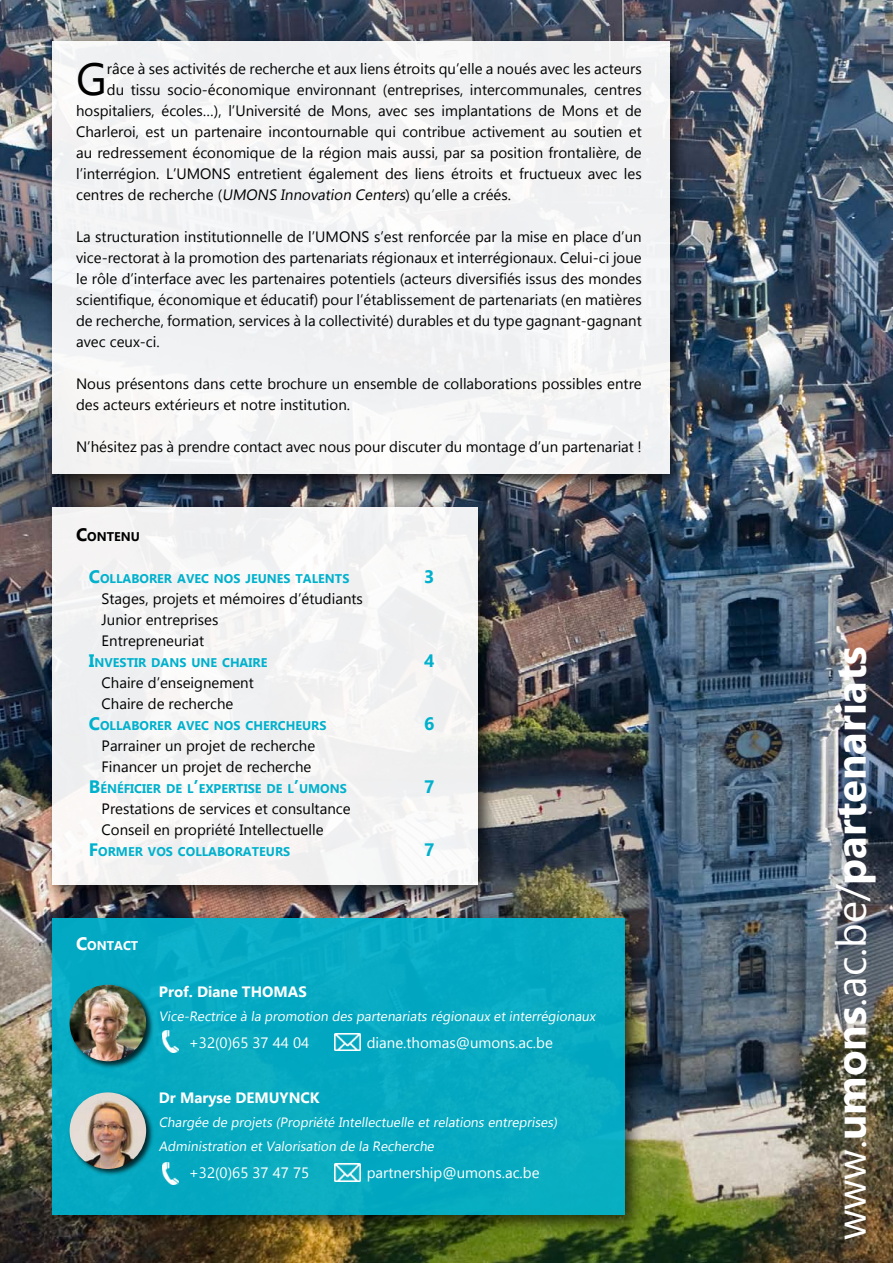
<style>
.page{position:relative;width:893px;height:1263px;background:#fff}
.page>*{position:absolute;margin:0;border:0;box-sizing:border-box;transform-origin:0 0}
.t1{font:45px "Gadugi";color:#000}
.t2{font:700 42px "Gadugi";color:#fff}
.t3{font:700 18px "Gadugi";color:#00b1cd}
.t4{font:15px/21px "Gadugi";color:#000}
.t5{font:15px "Gadugi";color:#fff}
.t6{font:700 15px "Gadugi";color:#fff}
.t7{font:13.5px/24px "Gadugi";color:#fff}
.t8{font:700 12.6px "Gadugi";color:#00b1cd}
.t9{font:700 12.6px "Gadugi";color:#000}
.t10{font:700 12.6px "Gadugi";color:#fff}
.s1{font-size:18px}
.s2{font-weight:400}
</style>
<div class="page">
<img style="left:0;top:0;width:893px;height:1263px">
<div style="left:44px;top:33px;width:646px;height:461px;background:#000;opacity:.75"></div>
<div style="left:52px;top:42px;width:618px;height:432px;background:#f2f2f4"></div>
<hr style="left:892px;top:119px;width:1px;height:51px;background:#00b1cd">
<div style="left:44px;top:910px;width:601px;height:325px;background:#000;opacity:.75"></div>
<div style="left:52px;top:919px;width:572px;height:296px;background:#07aac2"></div>
<div style="left:68px;top:1091px;width:86px;height:85px;background:#000;opacity:.75"></div>
<img style="left:70px;top:1092px;width:76px;height:77px;border-radius:38px">
<div style="left:68px;top:983px;width:86px;height:86px;background:#000;opacity:.75"></div>
<img style="left:70px;top:985px;width:76px;height:76px;border-radius:38px">
<div style="left:44px;top:499px;width:453px;height:406px;background:#000;opacity:.75"></div>
<div style="left:52px;top:507px;width:425px;height:378px;background:#f3f3f3"></div>
<img style="left:335px;top:1033px;width:25px;height:18px">
<img style="left:162px;top:1031px;width:17px;height:22px">
<img style="left:335px;top:1163px;width:25px;height:18px">
<img style="left:162px;top:1162px;width:17px;height:22px">
<h1 class="t1" style="left:76px;top:52px;width:32px">G</h1>
<p class="t4" style="left:107px;top:58px;width:536px">râce à ses activités de recherche et aux liens étroits qu’elle a noués avec les acteurs</p>
<p class="t4" style="left:107px;top:79px;width:536px">du tissu socio-économique environnant (entreprises, intercommunales, centres</p>
<p class="t4" style="left:76px;top:100px;width:567px">hospitaliers, écoles…), l’Université de Mons, avec ses implantations de Mons et de</p>
<p class="t4" style="left:76px;top:121px;width:567px">Charleroi, est un partenaire incontournable qui contribue activement au soutien et</p>
<p class="t4" style="left:76px;top:142px;width:567px">au redressement économique de la région mais aussi, par sa position frontalière, de</p>
<p class="t4" style="left:76px;top:163px;width:567px">l’interrégion. L’UMONS entretient également des liens étroits et fructueux avec les</p>
<p class="t4" style="left:76px;top:184px;width:436px">centres de recherche (UMONS Innovation Centers) qu’elle a créés.</p>
<p class="t4" style="left:76px;top:226px;width:567px;text-align:justify">La structuration institutionnelle de l’UMONS s’est renforcée par la mise en place d’un vice-rectorat à la promotion des partenariats régionaux et interrégionaux. Celui-ci joue le rôle d’interface avec les partenaires potentiels (acteurs diversifiés issus des mondes scientifique, économique et éducatif) pour l’établissement de partenariats (en matières de recherche, formation, services à la collectivité) durables et du type gagnant-gagnant avec ceux-ci.</p>
<p class="t4" style="left:76px;top:373px;width:567px">Nous présentons dans cette brochure un ensemble de collaborations possibles entre des acteurs extérieurs et notre institution.</p>
<p class="t4" style="left:76px;top:436px;width:567px">N’hésitez pas à prendre contact avec nous pour discuter du montage d’un partenariat !</p>
<p class="t9" style="left:76px;top:529px;width:65px"><span class="s1">C</span>ONTENU</p>
<p class="t8" style="left:89px;top:571px;width:262px"><span class="s1">C</span>OLLABORER AVEC NOS JEUNES TALENTS</p>
<p class="t4" style="left:102px;top:588px;width:263px">Stages, projets et mémoires d’étudiants<br>Junior entreprises<br>Entrepreneuriat</p>
<p class="t8" style="left:89px;top:655px;width:180px"><span class="s1">I</span>NVESTIR DANS UNE CHAIRE</p>
<p class="t4" style="left:102px;top:672px;width:154px">Chaire d’enseignement<br>Chaire de recherche</p>
<p class="t8" style="left:89px;top:718px;width:239px"><span class="s1">C</span>OLLABORER AVEC NOS CHERCHEURS</p>
<p class="t4" style="left:102px;top:735px;width:215px">Parrainer un projet de recherche<br>Financer un projet de recherche</p>
<p class="t8" style="left:89px;top:781px;width:259px"><span class="s1">B</span>ÉNÉFICIER DE L<span class="s1">’</span>EXPERTISE DE L<span class="s1">’</span>UMONS</p>
<p class="t4" style="left:102px;top:798px;width:250px">Prestations de services et consultance<br>Conseil en propriété Intellectuelle</p>
<p class="t8" style="left:89px;top:844px;width:203px"><span class="s1">F</span>ORMER VOS COLLABORATEURS</p>
<p class="t10" style="left:76px;top:938px;width:64px"><span class="s1">C</span>ONTACT</p>
<p class="t3" style="left:424px;top:566px;width:12px">3</p>
<p class="t3" style="left:424px;top:650px;width:12px">4</p>
<p class="t3" style="left:424px;top:713px;width:12px">6</p>
<p class="t3" style="left:424px;top:776px;width:12px">7</p>
<p class="t3" style="left:424px;top:839px;width:12px">7</p>
<p class="t6" style="left:159px;top:983px;width:149px">Prof. Diane THOMAS</p>
<p class="t7" style="left:159px;top:1004px;width:440px">Vice-Rectrice à la promotion des partenariats régionaux et interrégionaux</p>
<p class="t5" style="left:189px;top:1034px;width:122px">+32(0)65 37 44 04</p>
<p class="t5" style="left:367px;top:1034px;width:188px">diane.thomas@umons.ac.be</p>
<p class="t6" style="left:159px;top:1089px;width:162px">Dr Maryse DEMUYNCK</p>
<p class="t7" style="left:159px;top:1110px;width:402px">Chargée de projets (Propriété Intellectuelle et relations entreprises)<br>Administration et Valorisation de la Recherche</p>
<p class="t5" style="left:189px;top:1164px;width:122px">+32(0)65 37 47 75</p>
<p class="t5" style="left:367px;top:1164px;width:174px">partnership@umons.ac.be</p>
<h2 class="t2" style="left:826px;top:1240px;width:596px;rotate:-90deg"><span class="s2">www.</span>umons<span class="s2">.ac.be/</span>partenariats</h2>
</div>
